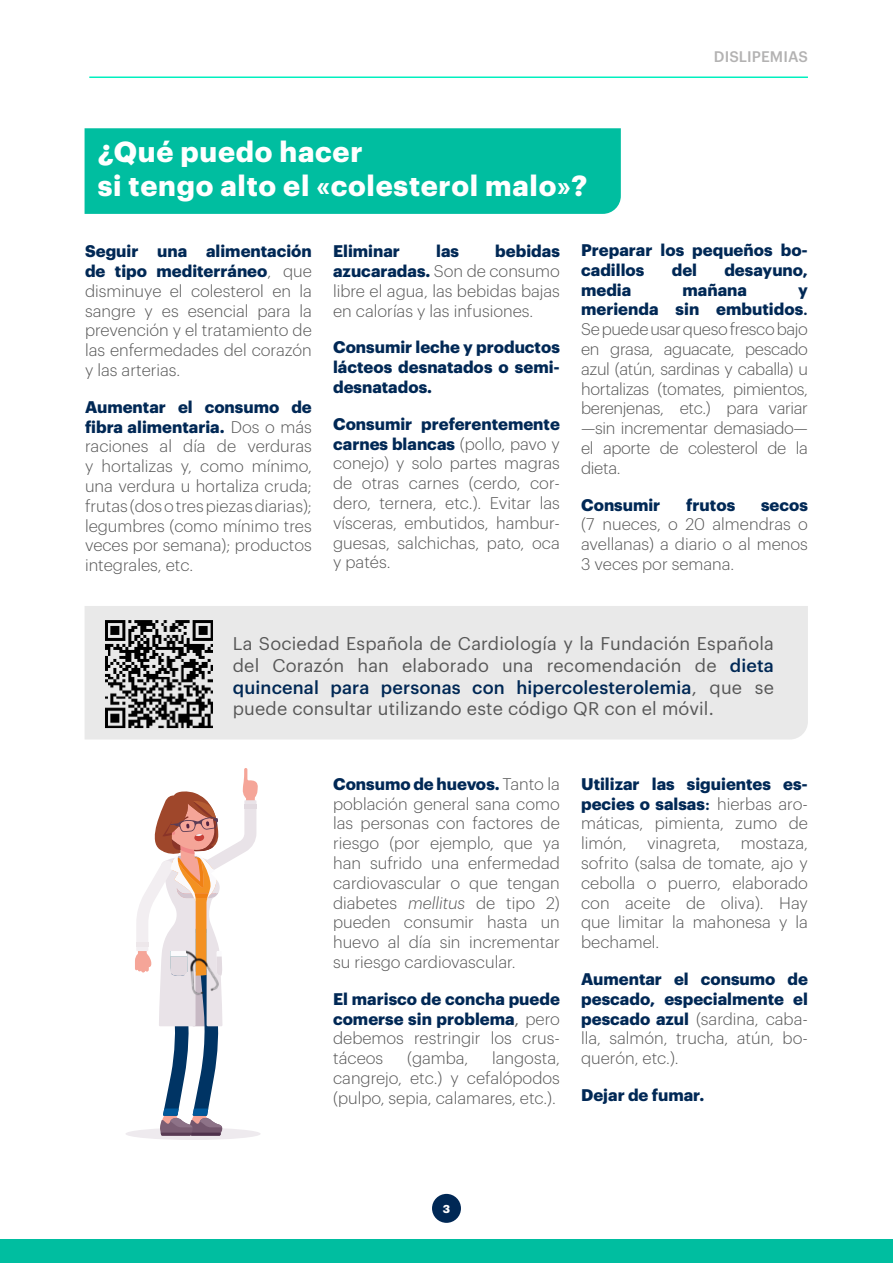
<style>
.page{position:relative;width:893px;height:1263px;background:#fff}
.page>*{position:absolute;margin:0;border:0;box-sizing:border-box;transform-origin:0 0}
.t1{font:700 28.5px/34.2px "Graphik";letter-spacing:.025em;color:#fff}
.t2{font:18px/21.6px "Graphik";letter-spacing:.01em;color:#575757;text-align:justify}
.t3{font:300 16.5px/19.8px "Graphik";color:#575757;text-align:justify}
.t4{font:700 16.5px/19.8px "Graphik";color:#002855;text-align:justify}
.t5{font:500 15px "Graphik";letter-spacing:.005em;color:#b3b2b2}
.t6{font:700 11.25px "Graphik";color:#fff}
.s1{font-weight:700;color:#002855}
.s2{font-weight:500;color:#002855}
.s3{font-style:italic}
.s4{font-weight:400;color:#575757}
.s5{font-weight:300;color:#575757}
</style>
<div class="page">
<div style="left:432px;top:1194px;width:29px;height:29px;background:#002855;border-radius:50%"></div>
<div style="left:0;top:1239px;width:893px;height:24px;background:#00bea0"></div>
<hr style="left:89px;top:76px;width:719px;height:2px;background:#00f0bf">
<div style="left:85px;top:128px;width:536px;height:86px;background:#00bea0"></div>
<div style="left:85px;top:606px;width:723px;height:133px;background:#e9e9e9"></div>
<img style="left:100px;top:614px;width:119px;height:120px">
<div style="left:125px;top:1128px;width:136px;height:12px;background:#eeeaee;border-radius:50%"></div>
<svg style="left:135px;top:768px;width:124px;height:368px"></svg>
<img style="left:185px;top:934px;width:37px;height:64px">
<h1 class="t1" style="left:98px;top:132px;width:491px">¿Qué puedo hacer<br>si tengo alto el «colesterol malo»?</h1>
<p class="t5" style="left:714px;top:46px;width:96px">DISLIPEMIAS</p>
<p class="t3" style="left:85px;top:240px;width:228px"><span class="s1">Seguir una alimentación de tipo mediterráneo</span>, que disminuye el colesterol en la sangre y es esencial para la prevención y el tratamiento de las enfermedades del corazón y las arterias.</p>
<p class="t3" style="left:85px;top:396px;width:228px"><span class="s1">Aumentar el consumo de fibra alimentaria.</span> Dos o más raciones al día de verduras y hortalizas y, como mínimo, una verdura u hortaliza cruda; frutas (dos o tres piezas diarias); legumbres (como mínimo tres veces por semana); productos integrales, etc.</p>
<p class="t3" style="left:333px;top:240px;width:228px;text-indent:162px"><span class="s1">bebidas azucaradas.</span> Son de consumo libre el agua, las bebidas bajas en calorías y las infusiones.</p>
<p class="t4" style="left:333px;top:336px;width:228px">Consumir leche y productos lácteos desnatados o semi&shy;desnatados.</p>
<p class="t3" style="left:333px;top:413px;width:228px;text-align:left"><span class="s1">Consumir preferentemente carnes blancas</span> (pollo, pavo y conejo) y solo partes magras de otras carnes (cerdo, cor&shy;dero, ternera, etc.). Evitar las vísceras, embutidos, hambur&shy;guesas, salchichas, pato, oca y patés.</p>
<p class="t4" style="left:333px;top:240px;width:68px">Eliminar</p>
<p class="t4" style="left:436px;top:240px;width:24px">las</p>
<p class="t4" style="left:581px;top:239px;width:228px">Preparar los pequeños bo&shy;cadillos</p>
<p class="t4" style="left:672px;top:258px;width:27px">del</p>
<p class="t4" style="left:724px;top:258px;width:85px">desayuno,</p>
<p class="t4" style="left:581px;top:278px;width:52px">media</p>
<p class="t4" style="left:682px;top:278px;width:66px">mañana</p>
<p class="t3" style="left:581px;top:278px;width:228px;text-indent:217px"><span class="s1">y merienda sin embutidos</span><span class="s2">.<br></span>Se puede usar queso fresco bajo en grasa, aguacate, pescado azul (atún, sardinas y caballa) u hortalizas (tomates, pimientos, berenjenas, etc.) para variar —sin incrementar demasiado— el aporte de colesterol de la dieta.</p>
<p class="t4" style="left:581px;top:493px;width:81px">Consumir</p>
<p class="t4" style="left:686px;top:493px;width:50px">frutos</p>
<p class="t4" style="left:761px;top:493px;width:48px">secos</p>
<p class="t3" style="left:581px;top:513px;width:228px">(7 nueces, o 20 almendras o avellanas) a diario o al menos 3 veces por semana.</p>
<p class="t2" style="left:233px;top:631px;width:543px">La Sociedad Española de Cardiología y la Fundación Española del Corazón han elaborado una recomendación de <span class="s2">dieta quincenal para personas con hipercolesterolemia</span>, que se puede consultar utilizando este código QR con el móvil.</p>
<p class="t3" style="left:333px;top:772px;width:228px"><span class="s1">Consumo de huevos.</span> Tanto la población general sana como las personas con factores de riesgo (por ejemplo, que ya han sufrido una enfermedad cardiovascular o que tengan diabetes <span class="s3">mellitus</span> de tipo 2) pueden consumir hasta un huevo al día sin incrementar su riesgo cardiovascular.</p>
<p class="t4" style="left:333px;top:987px;width:228px">El marisco de concha puede comerse sin problema<span class="s4">,</span> <span class="s5">pero debemos restringir los crus&shy;táceos</span></p>
<p class="t3" style="left:333px;top:1047px;width:228px;text-indent:159px">langosta, cangrejo, etc.) y cefalópodos (pulpo, sepia, calamares, etc.).</p>
<p class="t3" style="left:407px;top:1047px;width:63px">(gamba,</p>
<p class="t3" style="left:581px;top:772px;width:228px;text-align:left"><span class="s1">Utilizar las siguientes es&shy;pecies o salsas</span><span class="s2">:</span> hierbas aro&shy;máticas, pimienta, zumo de limón, vinagreta, mostaza, sofrito (salsa de tomate, ajo y cebolla o puerro, elaborado con aceite de oliva). Hay que limitar la mahonesa y la bechamel.</p>
<p class="t4" style="left:581px;top:967px;width:228px;text-align:left">Aumentar el consumo de pescado, especialmente el pescado azul <span class="s5">(sardina, caba&shy;lla, salmón, trucha, atún, bo&shy;querón, etc.).</span></p>
<p class="t4" style="left:581px;top:1083px;width:125px">Dejar de fumar.</p>
<p class="t6" style="left:443px;top:1200px;width:9px">3</p>
</div>
